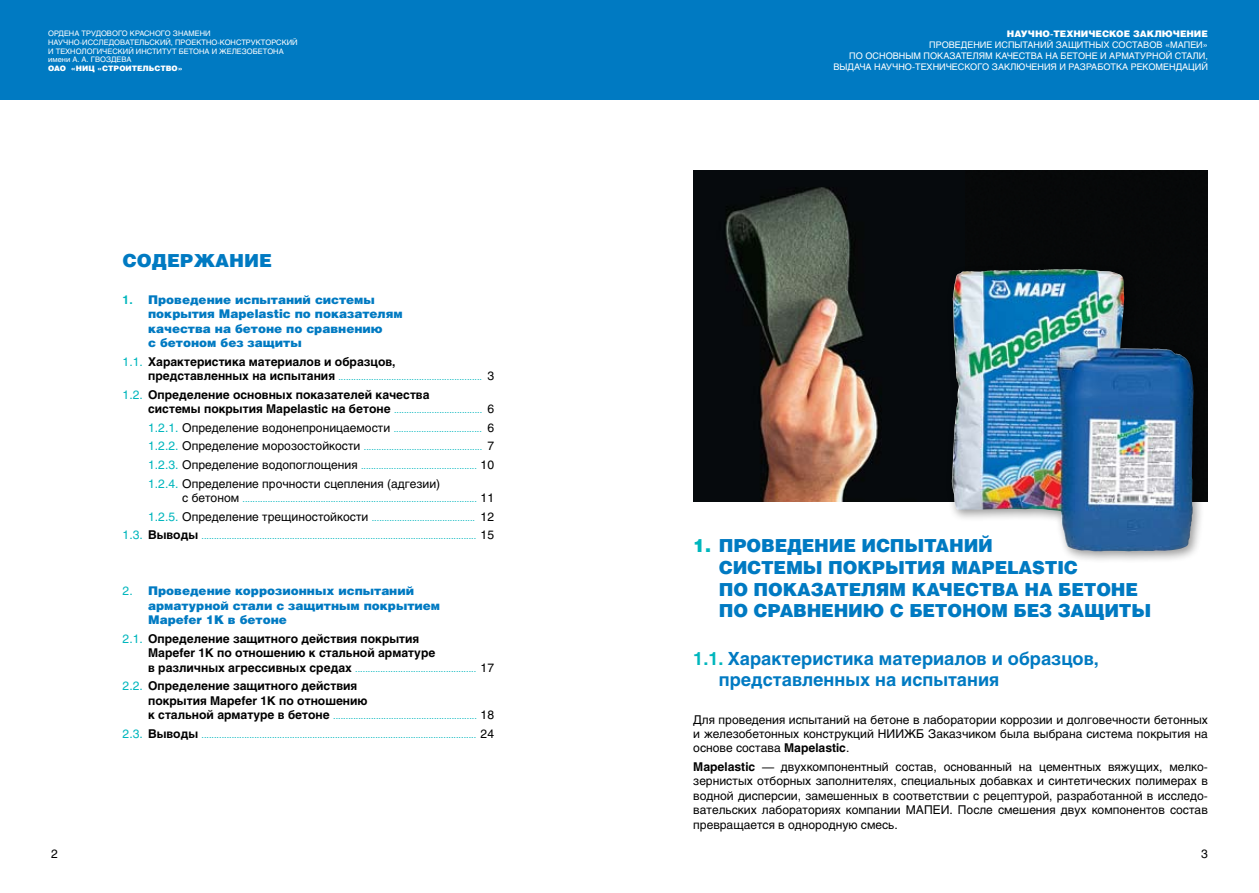
<style>
.page{position:relative;width:1259px;height:893px;background:#fff}
.page>*{position:absolute;margin:0;border:0;box-sizing:border-box;transform-origin:0 0}
.t1{font:900 18px "Helios";letter-spacing:-.01em;color:#007ac2}
.t2{font:700 18px/21.6px "Helios";color:#007ac2}
.t3{font:12px/14.4px "Helios";color:#000;text-align:justify}
.t4{font:700 12px/14.4px "Helios";color:#000}
.t5{font:900 12px/14.4px "Helios";color:#007ac2}
.t6{font:9px/18.6px "Helios";color:#00b6bd;text-align:right}
.t7{font:9px "Helios";color:#fff}
.t8{font:900 9px "Helios";color:#fff}
.t9{font:7.5px/9px "Helios";color:#fff}
.t10{font:900 7.5px "Helios";color:#fff}
.s1{font-weight:700;color:#00b6bd}
.s2{font-weight:400;color:#00b6bd}
.s3{font-weight:700;font-size:12px;color:#000}
.s4{font-size:12px;color:#000}
.s5{font-size:12px}
.s6{color:#00b6bd}
.s7{font-weight:700}
</style>
<div class="page">
<div style="left:0;top:0;width:629px;height:99px;background:#007ac2"></div>
<div style="left:629px;top:0;width:630px;height:99px;background:#007ac2"></div>
<img style="left:693px;top:170px;width:272px;height:331px">
<div style="left:965px;top:170px;width:243px;height:331px;background:#070809"></div>
<div style="left:945px;top:262px;width:260px;height:301px;background:#000;opacity:.4"></div>
<img style="left:951px;top:269px;width:177px;height:282px">
<p class="t9" style="left:48px;top:28px;width:251px">ОРДЕНА ТРУДОВОГО КРАСНОГО ЗНАМЕНИ НАУЧНО-ИССЛЕДОВАТЕЛЬСКИЙ, ПРОЕКТНО-КОНСТРУКТОРСКИЙ И ТЕХНОЛОГИЧЕСКИЙ ИНСТИТУТ БЕТОНА И ЖЕЛЕЗОБЕТОНА имени А. А. ГВОЗДЕВА</p>
<p class="t10" style="left:48px;top:64px;width:136px">ОАО «НИЦ «СТРОИТЕЛЬСТВО»</p>
<h1 class="t1" style="left:123px;top:249px;width:31px">Содержание</h1>
<h2 class="t5" style="left:148px;top:292px;width:256px;text-indent:-26px"><span class="s1">1.</span> Проведение испытаний системы покрытия Mapelastic по показателям качества на бетоне по сравнению<br>с бетоном без защиты</h2>
<h2 class="t4" style="left:123px;top:354px;width:274px"><span class="s2">1.1.</span> Характеристика материалов и образцов,</h2>
<p class="t6" style="left:148px;top:367px;width:347px"><span class="s3">представленных на испытания</span> ......................................................... <span class="s4">3</span></p>
<h2 class="t4" style="left:123px;top:387px;width:308px"><span class="s2">1.2.</span> Определение основных показателей качества</h2>
<p class="t6" style="left:148px;top:401px;width:347px;text-align:justify"><span class="s3">системы покрытия Mapelastic на бетоне</span> ................................... <span class="s4">6<br></span><span class="s5">1.2.1.</span> <span class="s4">Определение водонепроницаемости</span> ................................... <span class="s4">6<br></span><span class="s5">1.2.2.</span> <span class="s4">Определение морозостойкости</span> ............................................... <span class="s4">7<br></span><span class="s5">1.2.3.</span> <span class="s4">Определение водопоглощения</span> .............................................. <span class="s4">10</span></p>
<h2 class="t3" style="left:148px;top:476px;width:294px"><span class="s6">1.2.4.</span> Определение прочности сцепления (адгезии)</h2>
<p class="t6" style="left:123px;top:490px;width:373px"><span class="s4">с бетоном</span> ............................................................................................. <span class="s4">11<br></span><span class="s5">1.2.5.</span> <span class="s4">Определение трещиностойкости</span> ......................................... <span class="s4">12<br></span><span class="s5">1.3.</span> <span class="s3">Выводы</span> ............................................................................................................. <span class="s4">15</span></p>
<h2 class="t3" style="left:51px;top:846px;width:8px">2</h2>
<h2 class="t5" style="left:148px;top:583px;width:293px;text-indent:-26px"><span class="s2">2.</span> Проведение коррозионных испытаний арматурной стали с защитным покрытием<br>Mapefer 1K в бетоне</h2>
<h2 class="t4" style="left:148px;top:631px;width:289px;text-indent:-26px"><span class="s2">2.1.</span> Определение защитного действия покрытия<br>Мареfеr 1К по отношению к стальной арматуре</h2>
<p class="t6" style="left:148px;top:659px;width:347px"><span class="s3">в различных агрессивных средах</span> ................................................ <span class="s4">17</span></p>
<h2 class="t4" style="left:148px;top:679px;width:221px;text-indent:-26px"><span class="s2">2.2.</span> Определение защитного действия покрытия Мареfеr 1К по отношению</h2>
<p class="t6" style="left:123px;top:707px;width:373px"><span class="s3">к стальной арматуре в бетоне</span> ......................................................... <span class="s4">18<br></span><span class="s5">2.3.</span> <span class="s3">Выводы</span> ............................................................................................................. <span class="s4">24</span></p>
<p class="t8" style="left:1007px;top:28px;width:202px">НАУЧНО-ТЕХНИЧЕСКОЕ ЗАКЛЮЧЕНИЕ</p>
<p class="t7" style="left:929px;top:39px;width:14px">Проведение</p>
<p class="t7" style="left:995px;top:39px;width:8px">исп</p>
<p class="t7" style="left:1014px;top:39px;width:15px">ытаний</p>
<p class="t7" style="left:1055px;top:39px;width:28px">защитн</p>
<p class="t7" style="left:1095px;top:39px;width:24px">ых составов</p>
<p class="t7" style="left:1165px;top:39px;width:44px">«МАПЕИ»</p>
<p class="t7" style="left:849px;top:50px;width:24px">по основн</p>
<p class="t7" style="left:905px;top:50px;width:26px">ым показател</p>
<p class="t7" style="left:979px;top:50px;width:24px">ям качества</p>
<p class="t7" style="left:1045px;top:50px;width:23px">на бетоне</p>
<p class="t7" style="left:1100px;top:50px;width:17px">и арматурной</p>
<p class="t7" style="left:1175px;top:50px;width:7px">стали</p>
<p class="t7" style="left:1205px;top:50px;width:4px">,</p>
<p class="t7" style="left:833px;top:61px;width:22px">выдача</p>
<p class="t7" style="left:874px;top:61px;width:8px">научно</p>
<p class="t7" style="left:912px;top:61px;width:11px">-технического</p>
<p class="t7" style="left:992px;top:61px;width:7px">закл</p>
<p class="t7" style="left:1016px;top:61px;width:16px">ючени</p>
<p class="t7" style="left:1050px;top:61px;width:25px">я и разработка</p>
<p class="t7" style="left:1130px;top:61px;width:8px">рекоменда</p>
<p class="t7" style="left:1188px;top:61px;width:14px">ций</p>
<h1 class="t1" style="left:693px;top:534px;width:55px"><span class="s6">1.</span> Проведение</h1>
<h1 class="t1" style="left:861px;top:534px;width:15px">исп</h1>
<h1 class="t1" style="left:904px;top:534px;width:35px">ытаний</h1>
<h1 class="t1" style="left:719px;top:556px;width:15px">систем</h1>
<h1 class="t1" style="left:803px;top:556px;width:41px">ы покр</h1>
<h1 class="t1" style="left:885px;top:556px;width:194px">ытия Mapelastic</h1>
<h1 class="t1" style="left:719px;top:578px;width:50px">по показател</h1>
<h1 class="t1" style="left:876px;top:578px;width:51px">ям качества</h1>
<h1 class="t1" style="left:1024px;top:578px;width:48px">на бетоне</h1>
<h1 class="t1" style="left:719px;top:599px;width:51px">по сравнению</h1>
<h1 class="t1" style="left:890px;top:599px;width:35px">с бетоном</h1>
<h1 class="t1" style="left:1013px;top:599px;width:14px">без</h1>
<h1 class="t1" style="left:1057px;top:599px;width:95px">защиты</h1>
<h1 class="t2" style="left:719px;top:647px;width:381px;text-indent:-26px"><span class="s6">1.1.</span> Характеристика материалов и образцов, представленных на испытания</h1>
<h2 class="t3" style="left:693px;top:712px;width:516px">Для проведения испытаний на бетоне в лаборатории коррозии и долговечности бетонных и железобетонных конструкций НИИЖБ Заказчиком была выбрана система покрытия на основе состава <span class="s7">Mapelastic</span>.</h2>
<p class="t3" style="left:693px;top:759px;width:516px"><span class="s7">Mapelastic</span> — двухкомпонентный состав, основанный на цементных вяжущих, мелко&shy;зернистых отборных заполнителях, специальных добавках и синтетических полимерах в водной дисперсии, замешенных в соответствии с рецептурой, разработанной в исследо&shy;вательских лабораториях компании МАПЕИ. После смешения двух компонентов состав превращается в однородную смесь.</p>
<h2 class="t3" style="left:1201px;top:846px;width:8px">3</h2>
</div>
